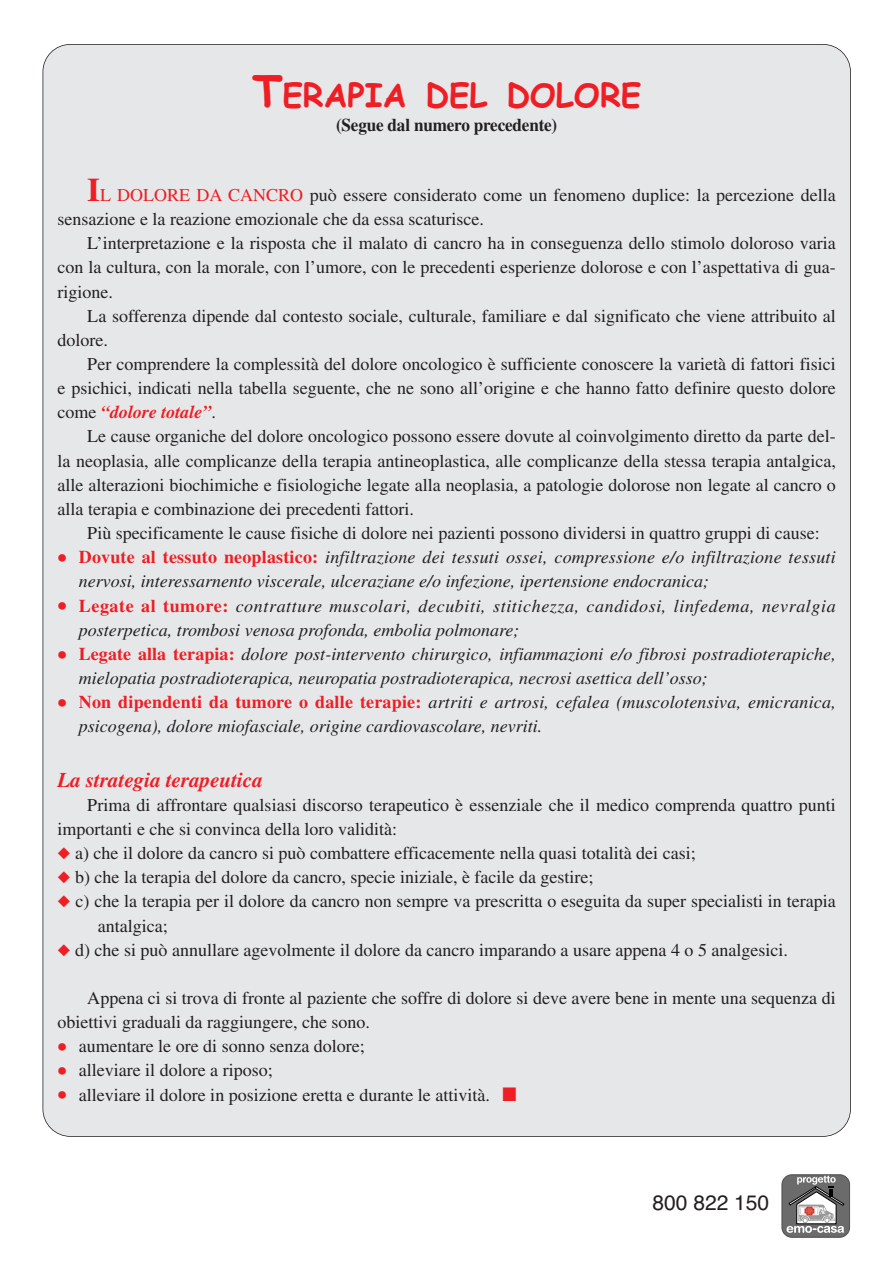
<style>
.page{position:relative;width:893px;height:1263px;background:#fff}
.page>*{position:absolute;margin:0;border:0;box-sizing:border-box;transform-origin:0 0}
.t1{font:700 32.7px "Comic Sans MS";color:#ee1e24}
.t2{font:italic 700 21px "Times";color:#ee1e24}
.t3{font:21px "Helvetica";color:#231f20}
.t4{font:18px/24.2px "Times";color:#231f20}
.t5{font:italic 18px/24.2px "Times";color:#231f20}
.t6{font:italic 18px/24.2px "Times";letter-spacing:.035em;color:#231f20}
.t7{font:700 18px "Times";letter-spacing:-.01em;color:#231f20;scale:.95 1}
.s1{font-size:43.5px}
.s2{font-weight:700;font-size:33px;color:#ee1e24}
.s3{color:#ee1e24}
.s4{font-weight:700;font-style:italic;color:#ee1e24}
.s5{font-weight:700;font-style:normal;font-size:27px;color:#ee1e24}
.s6{font-weight:700;font-style:normal;color:#ee1e24}
.s7{font-weight:700;font-size:27px;color:#ee1e24}
</style>
<div class="page">
<div style="left:43px;top:44px;width:807px;height:1092px;background:#e6e7e9;border-radius:27px"></div>
<div style="left:781px;top:1175px;width:68px;height:63px;background:#6b6b6b;border:1px solid #4d4d4d;border-radius:10px"></div>
<svg style="left:786px;top:1176px;width:58px;height:57px"></svg>
<h1 class="t1" style="left:252px;top:71px;width:390px"><span class="s1">T</span>ERAPIA DEL DOLORE</h1>
<p class="t7" style="left:336px;top:119px;width:234px">(Segue dal numero precedente)</p>
<p class="t4" style="left:58px;top:185px;width:779px;text-indent:30px"><span class="s2">I</span><span class="s3">L DOLORE DA CANCRO</span> può essere considerato come un fenomeno duplice: la percezione della sensazione e la reazione emozionale che da essa scaturisce.</p>
<p class="t4" style="left:58px;top:233px;width:779px;text-align:justify;text-indent:30px">L’interpretazione e la risposta che il malato di cancro ha in conseguenza dello stimolo doloroso varia con la cultura, con la morale, con l’umore, con le precedenti esperienze dolorose e con l’aspettativa di gua&shy;rigione.</p>
<p class="t4" style="left:58px;top:305px;width:779px;text-indent:30px">La sofferenza dipende dal contesto sociale, culturale, familiare e dal significato che viene attribuito al dolore.</p>
<p class="t4" style="left:58px;top:354px;width:779px;text-align:justify;text-indent:30px">Per comprendere la complessità del dolore oncologico è sufficiente conoscere la varietà di fattori fisici e psichici, indicati nella tabella seguente, che ne sono all’origine e che hanno fatto definire questo dolore come <span class="s4">“dolore totale”</span>.</p>
<p class="t4" style="left:58px;top:426px;width:779px;text-align:justify;text-indent:30px">Le cause organiche del dolore oncologico possono essere dovute al coinvolgimento diretto da parte del&shy;la neoplasia, alle complicanze della terapia antineoplastica, alle complicanze della stessa terapia antalgica, alle alterazioni biochimiche e fisiologiche legate alla neoplasia, a patologie dolorose non legate al cancro o alla terapia e combinazione dei precedenti fattori.</p>
<p class="t4" style="left:87px;top:523px;width:734px">Più specificamente le cause fisiche di dolore nei pazienti possono dividersi in quattro gruppi di cause:</p>
<p class="t5" style="left:79px;top:547px;width:758px;text-indent:-21px"><span class="s5">•</span> <span class="s6">Dovute al tessuto neoplastico:</span> infiltrazione dei tessuti ossei, compressione e/o infiltrazione tessuti nervosi, interessarnento viscerale, ulceraziane e/o infezione, ipertensione endocranica;</p>
<p class="t6" style="left:79px;top:595px;width:758px;text-indent:-21px"><span class="s5">•</span> <span class="s6">Legate al tumore:</span> contratture muscolari, decubiti, stitichezza, candidosi, linfedema, nevralgia posterpetica, trombosi venosa profonda, embolia polmonare;</p>
<p class="t5" style="left:79px;top:643px;width:758px;text-indent:-21px"><span class="s5">•</span> <span class="s6">Legate alla terapia:</span> dolore post-intervento chirurgico, infiammazioni e/o fibrosi postradioterapiche, mielopatia postradioterapica, neuropatia postradioterapica, necrosi asettica dell’osso;</p>
<p class="t5" style="left:79px;top:692px;width:758px;text-indent:-21px"><span class="s5">•</span> <span class="s6">Non dipendenti da tumore o dalle terapie:</span> artriti e artrosi, cefalea (muscolotensiva, emicranica, psicogena), dolore miofasciale, origine cardiovascolare, nevriti.</p>
<p class="t2" style="left:58px;top:772px;width:207px">La strategia terapeutica</p>
<p class="t4" style="left:58px;top:794px;width:779px;text-indent:30px">Prima di affrontare qualsiasi discorso terapeutico è essenziale che il medico comprenda quattro punti importanti e che si convinca della loro validità:</p>
<p class="t4" style="left:58px;top:843px;width:639px"><span class="s3">◆</span> a) che il dolore da cancro si può combattere efficacemente nella quasi totalità dei casi;</p>
<p class="t4" style="left:58px;top:867px;width:537px"><span class="s3">◆</span> b) che la terapia del dolore da cancro, specie iniziale, è facile da gestire;</p>
<p class="t4" style="left:98px;top:891px;width:739px;text-indent:-40px"><span class="s3">◆</span> c) che la terapia per il dolore da cancro non sempre va prescritta o eseguita da super specialisti in terapia antalgica;</p>
<p class="t4" style="left:58px;top:939px;width:732px"><span class="s3">◆</span> d) che si può annullare agevolmente il dolore da cancro imparando a usare appena 4 o 5 analgesici.</p>
<p class="t4" style="left:58px;top:988px;width:779px;text-indent:30px">Appena ci si trova di fronte al paziente che soffre di dolore si deve avere bene in mente una sequenza di obiettivi graduali da raggiungere, che sono.</p>
<p class="t4" style="left:58px;top:1036px;width:309px"><span class="s7">•</span> aumentare le ore di sonno senza dolore;</p>
<p class="t4" style="left:58px;top:1060px;width:217px"><span class="s7">•</span> alleviare il dolore a riposo;</p>
<p class="t4" style="left:58px;top:1084px;width:460px"><span class="s7">•</span> alleviare il dolore in posizione eretta e durante le attività. <span class="s3">■</span></p>
<p class="t3" style="left:652px;top:1195px;width:118px">800 822 150</p>
</div>
